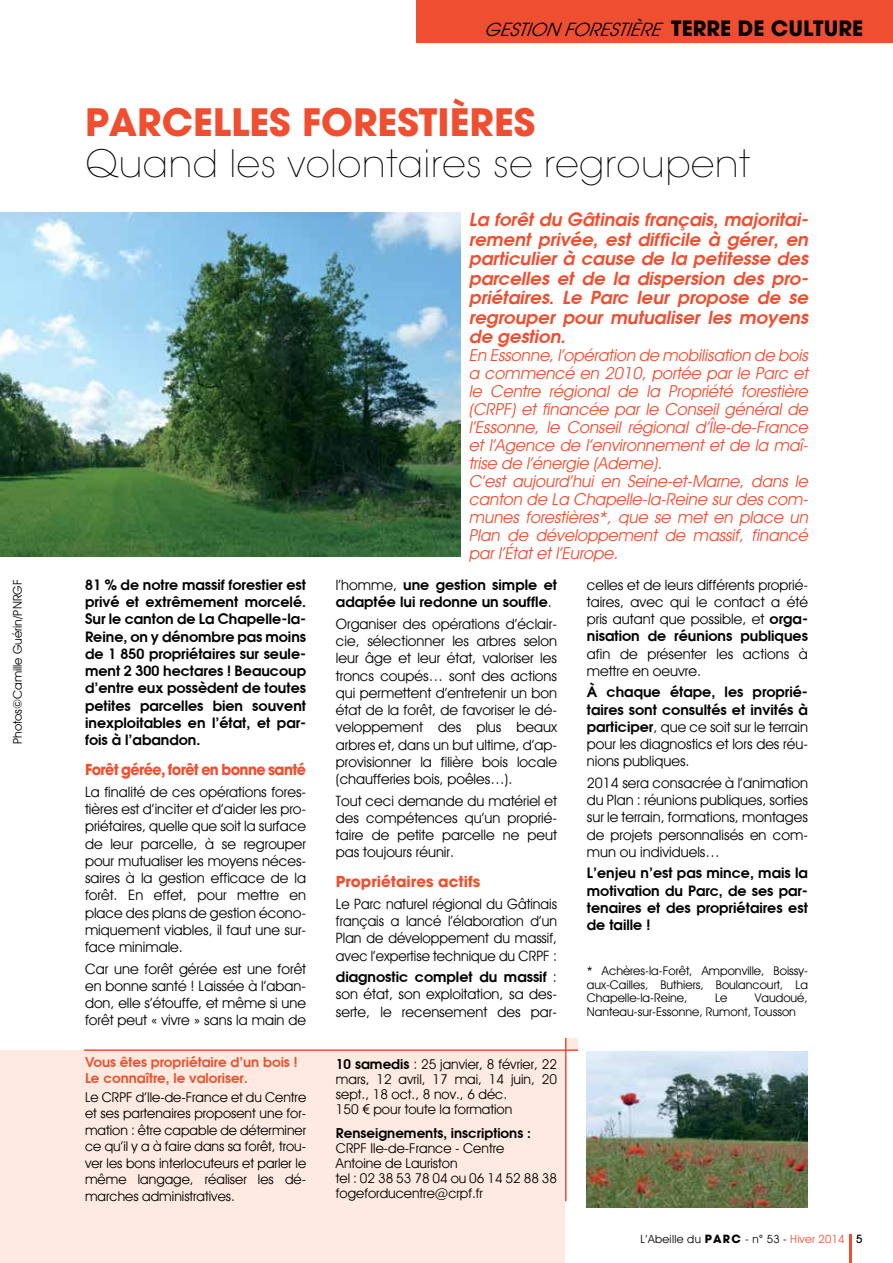
<style>
.page{position:relative;width:893px;height:1263px;background:#fff}
.page>*{position:absolute;margin:0;border:0;box-sizing:border-box;transform-origin:0 0}
.t1{font:200 37.5px "Avant Garde";letter-spacing:.01em;color:#000}
.t2{font:700 37.5px "Avant Garde";color:#f04e30}
.t3{font:700 21px "Avant Garde";color:#000}
.t4{font:italic 600 18px/19.5px "Avant Garde";color:#f04e30;text-align:justify}
.t5{font:italic 18px "Avant Garde";color:#000}
.t6{font:italic 16.5px/18px "Avant Guard Regular SWFTE";color:#f04e30}
.t7{font:700 15px "Avant Garde";letter-spacing:-.04em;color:#f04e30;scale:.95 1}
.t8{font:700 15px "Avant Garde";color:#f04e30}
.t9{font:14.25px/17.2px "Avant Guard Regular SWFTE";color:#000;text-align:justify}
.t10{font:600 14.25px/17.2px "Avant Garde";color:#000;text-align:justify}
.t11{font:14.25px/17.2px "Avant Guard Regular SWFTE";color:#000;text-align:justify;scale:.96 1}
.t12{font:13.5px/16.5px "Avant Guard Regular SWFTE";color:#000}
.t13{font:600 13.5px/16.5px "Avant Garde";color:#f04e30}
.t14{font:600 13.5px "Avant Garde";color:#000}
.t15{font:12px/13.5px "Avant Guard Regular SWFTE";color:#000;text-align:justify}
.t16{font:11.25px "Avant Guard Regular SWFTE";letter-spacing:.02em;color:#000}
.s1{font-weight:700;font-style:normal;font-size:21px}
.s2{font-family:"Avant Guard Regular SWFTE";font-weight:400}
.s3{font-family:"Avant Garde";font-weight:600}
.s4{font-family:"Century Gothic"}
.s5{font-family:"Avant Garde";font-weight:700}
.s6{color:#f04e30}
.s7{font-family:"Avant Garde";font-weight:500}
</style>
<div class="page">
<div style="left:567px;top:1038px;width:11px;height:11px;background:#feeae0"></div>
<div style="left:0;top:1051px;width:565px;height:212px;background:#feeae0"></div>
<div style="left:417px;top:0;width:476px;height:43px;background:#f04e30"></div>
<img style="left:0;top:213px;width:460px;height:344px">
<img style="left:587px;top:1051px;width:221px;height:156px">
<hr style="left:849px;top:1235px;width:3px;height:28px;background:#f04e30">
<hr style="left:84px;top:1049px;width:494px;height:2px;background:#f04e30">
<hr style="left:565px;top:1038px;width:1px;height:163px;background:#f04e30">
<p class="t15" style="left:11px;top:744px;width:166px;rotate:-90deg">Photos©Camille Guérin/PNRGF</p>
<p class="t5" style="left:484px;top:19px;width:201px">G ESTION FORESTIÈRE <span class="s1">terre</span></p>
<h2 class="t3" style="left:738px;top:15px;width:113px">de culture</h2>
<h1 class="t2" style="left:85px;top:97px;width:24px">parcelles</h1>
<h1 class="t2" style="left:302px;top:97px;width:41px">foresti</h1>
<h1 class="t2" style="left:450px;top:97px;width:42px">ères</h1>
<h1 class="t1" style="left:85px;top:142px;width:667px">Quand les volontaires se regroupent</h1>
<p class="t10" style="left:85px;top:576px;width:223px">81 % de notre massif forestier est privé et extrêmement morcelé.<br>Sur le canton de La Chapelle-la-Reine, on y dénombre pas moins de 1 850 propriétaires sur seule&shy;ment 2 300 hectares ! Beaucoup d’entre eux possèdent de toutes petites parcelles bien souvent inexploitables en l’état, et par&shy;fois à l’abandon.</p>
<p class="t7" style="left:85px;top:760px;width:234px">Forêt gérée, forêt en bonne santé</p>
<p class="t9" style="left:85px;top:783px;width:223px">La finalité de ces opérations fores&shy;tières est d’inciter et d’aider les pro&shy;priétaires, quelle que soit la surface de leur parcelle, à se regrouper pour mutualiser les moyens néces&shy;saires à la gestion efficace de la forêt. En effet, pour mettre en place des plans de gestion écono&shy;miquement viables, il faut une sur&shy;face minimale.</p>
<p class="t9" style="left:85px;top:960px;width:223px">Car une forêt gérée est une forêt en bonne santé ! Laissée à l’aban&shy;don, elle s’étouffe, et même si une forêt peut « vivre » sans la main de</p>
<p class="t13" style="left:85px;top:1053px;width:214px">Vous êtes propriétaire d’un bois !<br>Le connaître, le valoriser.</p>
<p class="t12" style="left:85px;top:1088px;width:223px;text-align:justify">Le CRPF d’Ile-de-France et du Centre et ses partenaires proposent une for&shy;mation : être capable de déterminer ce qu’il y a à faire dans sa forêt, trou&shy;ver les bons interlocuteurs et parler le même langage, réaliser les dé&shy;marches administratives.</p>
<p class="t4" style="left:469px;top:209px;width:345px">La forêt du Gâtinais français, majoritai&shy;rement privée, est difficile à gérer, en particulier à cause de la petitesse des parcelles et de la dispersion des pro&shy;priétaires. Le Parc leur propose de se regrouper pour mutualiser les moyens de gestion.</p>
<p class="t6" style="left:469px;top:346px;width:344px">En Essonne,l’opération de mobilisation de bois a commencé en 2010, portée par le Parc et le Centre régional de la Propriété forestière (CRPF) et financée par le Conseil général de l’Essonne, le Conseil régional d’Île-de-France et l’Agence de l’environnement et de la maî&shy;trise de l’énergie (Ademe).<br>C’est aujourd’hui en Seine-et-Marne, dans le canton de La Chapelle-la-Reine sur des com&shy;munes forestières*, que se met en place un Plan de développement de massif, financé parl’étatetl’Europe.</p>
<p class="t10" style="left:336px;top:576px;width:223px"><span class="s2">l’homme,</span> une gestion simple et adaptée lui redonne un souffle<span class="s2">.</span></p>
<p class="t9" style="left:336px;top:615px;width:223px">Organiser des opérations d’éclair&shy;cie, sélectionner les arbres selon leur âge et leur état, valoriser les troncs coupés… sont des actions qui permettent d’entretenir un bon état de la forêt, de favoriser le dé&shy;veloppement des plus beaux arbres et, dans un but ultime, d’ap&shy;provisionner la filière bois locale (chaufferies bois, poêles…).</p>
<p class="t9" style="left:336px;top:792px;width:223px">Tout ceci demande du matériel et des compétences qu’un proprié&shy;taire de petite parcelle ne peut pas toujours réunir.</p>
<p class="t8" style="left:336px;top:872px;width:146px">Propriétaires actifs</p>
<p class="t11" style="left:336px;top:895px;width:232px">Le Parc naturel régional du Gâtinais français a lancé l’élaboration d’un Plan de développement du massif, avec l’expertise technique du CRPF :</p>
<p class="t10" style="left:336px;top:968px;width:223px">diagnostic complet du massif <span class="s2">:</span></p>
<p class="t9" style="left:336px;top:985px;width:223px">son état, son exploitation, sa des&shy;serte, le recensement des par-</p>
<p class="t12" style="left:336px;top:1057px;width:223px;line-height:15px"><span class="s3">10 samedis</span> : 25 janvier, 8 février, 22 mars, 12 avril, 17 mai, 14 juin, 20 sept., 18 oct., 8 nov., 6 déc.<br>150 <span class="s4">€</span> pour toute la formation</p>
<p class="t14" style="left:336px;top:1124px;width:196px">Renseignements, inscriptions :</p>
<p class="t12" style="left:336px;top:1140px;width:223px;line-height:15px">CRPF Ile-de-France - Centre<br>Antoine de Lauriston<br>tel : 02 38 53 78 04 ou 06 14 52 88 38 fogeforducentre@crpf.fr</p>
<p class="t9" style="left:587px;top:576px;width:223px">celles et de leurs différents proprié&shy;taires, avec qui le contact a été pris autant que possible, et <span class="s3">orga-</span></p>
<p class="t10" style="left:587px;top:627px;width:223px">nisation de réunions publiques</p>
<p class="t9" style="left:587px;top:645px;width:223px">afin de présenter les actions à mettre en oeuvre.</p>
<p class="t10" style="left:587px;top:683px;width:223px">à chaque étape, les proprié&shy;taires sont consultés et invités à</p>
<p class="t9" style="left:587px;top:718px;width:223px"><span class="s3">participer</span>, que ce soit sur le terrain pour les diagnostics et lors des réu&shy;nions publiques.</p>
<p class="t9" style="left:587px;top:774px;width:223px">2014 sera consacrée à l’animation du Plan : réunions publiques, sorties sur le terrain, formations, montages de projets personnalisés en com&shy;mun ou individuels…</p>
<p class="t10" style="left:587px;top:864px;width:223px">L’enjeu n’est pas mince, mais la motivation du Parc, de ses par&shy;tenaires et des propriétaires est de taille !</p>
<p class="t15" style="left:587px;top:964px;width:223px">* Achères-la-Forêt, Amponville, Boissy&shy;aux-Cailles, Buthiers, Boulancourt, La Chapelle-la-Reine,</p>
<p class="t15" style="left:587px;top:991px;width:223px;text-indent:168px">Vaudoué,<br>Nanteau-sur-Essonne, Rumont, Tousson</p>
<p class="t15" style="left:715px;top:991px;width:14px">Le</p>
<p class="t16" style="left:640px;top:1232px;width:223px">L’Abeille du <span class="s5">PARC</span> - n° 53 - <span class="s6">Hiver 2014</span> <span class="s7">5</span></p>
</div>
